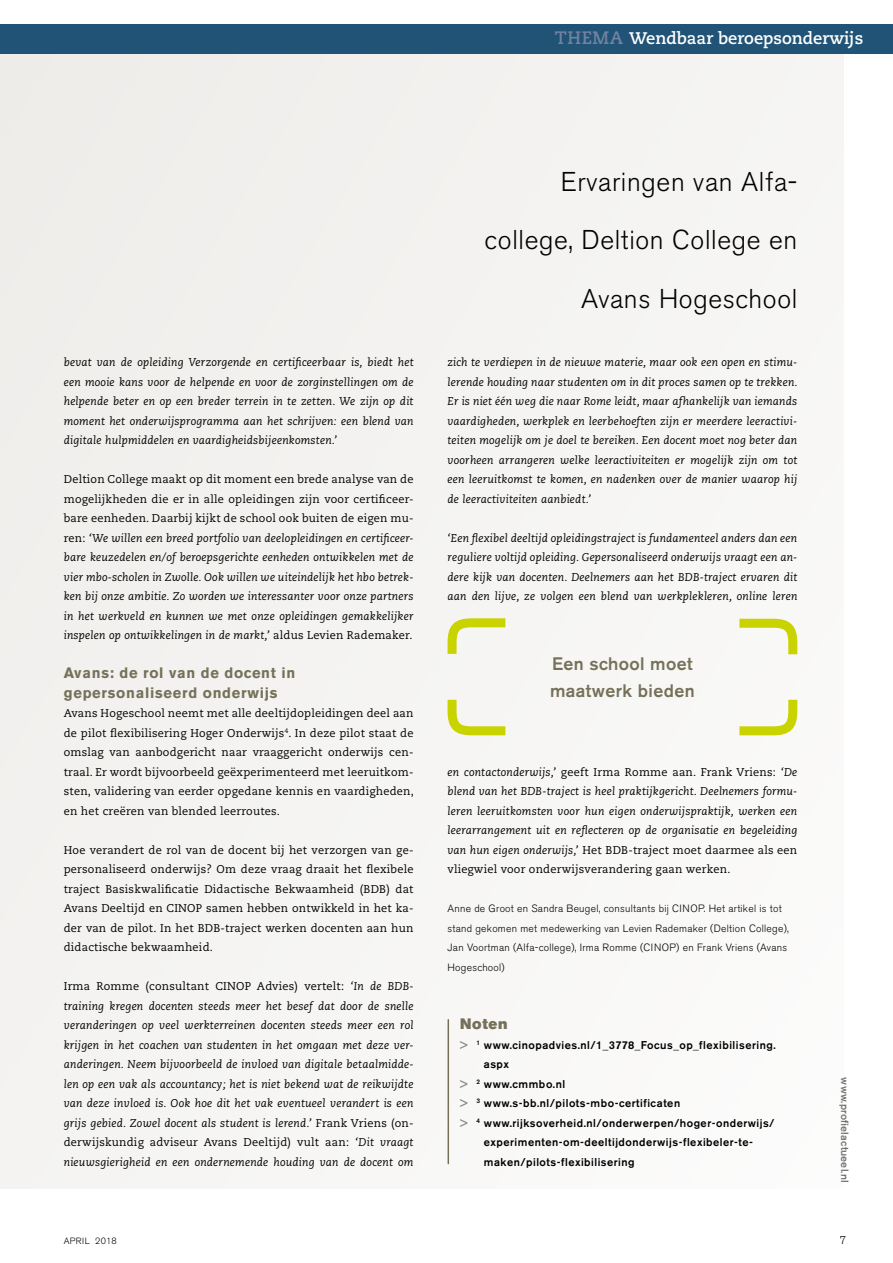
<style>
.page{position:relative;width:893px;height:1263px;background:#fff}
.page>*{position:absolute;margin:0;border:0;box-sizing:border-box;transform-origin:0 0}
.t1{font:300 27px/58.5px "Akzidenz Grotesk BE";letter-spacing:.025em;color:#000;text-align:right}
.t2{font:500 18px/27px "Akzidenz Grotesk BE";letter-spacing:.025em;color:#757159}
.t3{font:700 16.8px "Caecilia LT Std";color:#fff}
.t4{font:700 15px/19.5px "Akzidenz Grotesk BE";letter-spacing:.05em;color:#757159}
.t5{font:15px "Akzidenz Grotesk BE Super";letter-spacing:.045em;color:#757159}
.t6{font:italic 11.25px/19.5px "Caecilia LT Std";letter-spacing:.02em;color:#000;text-align:justify}
.t7{font:11.25px/19.5px "Caecilia LT Std";letter-spacing:.02em;color:#000;text-align:justify}
.t8{font:500 11.25px "Akzidenz Grotesk BE";letter-spacing:.045em;color:#000}
.t9{font:300 11.25px "Akzidenz Grotesk BE";color:#000}
.t10{font:300 10.5px/19.5px "Akzidenz Grotesk BE";letter-spacing:.025em;color:#000}
.t11{font:500 10.5px "Akzidenz Grotesk BE";letter-spacing:.02em;color:#706f6f}
.t12{font:300 9px "Akzidenz Grotesk BE";letter-spacing:.02em;color:#000}
.s1{font-size:18px;color:#7083a0}
.s2{font-style:normal}
.s3{color:#878787}
</style>
<div class="page">
<div style="left:0;top:24px;width:893px;height:30px;background:#215377"></div>
<div style="left:0;top:54px;width:844px;height:1135px;background:#f5f4f2"></div>
<hr style="left:448px;top:1020px;width:1px;height:143px;background:#757159">
<svg style="left:739px;top:618px;width:59px;height:37px"></svg>
<svg style="left:447px;top:699px;width:59px;height:37px"></svg>
<svg style="left:447px;top:618px;width:59px;height:36px"></svg>
<svg style="left:739px;top:699px;width:59px;height:37px"></svg>
<h3 class="t3" style="left:555px;top:29px;width:310px"><span class="s1">THEMA</span> Wendbaar beroepsonderwijs</h3>
<p class="t6" style="left:64px;top:353px;width:351px">bevat van de opleiding Verzorgende en certificeerbaar is, biedt het een mooie kans voor de helpende en voor de zorginstellingen om de helpende beter en op een breder terrein in te zetten. We zijn op dit moment het onderwijsprogramma aan het schrijven: een blend van digitale hulpmiddelen en vaardigheidsbijeenkomsten.’</p>
<p class="t6" style="left:64px;top:470px;width:351px"><span class="s2">Deltion College maakt op dit moment een brede analyse van de mogelijkheden die er in alle opleidingen zijn voor certificeer&shy;bare eenheden. Daarbij kijkt de school ook buiten de eigen mu&shy;ren:</span> ‘We willen een breed portfolio van deelopleidingen en certificeer&shy;bare keuzedelen en/of beroepsgerichte eenheden ontwikkelen met de vier mbo-scholen in Zwolle. Ook willen we uiteindelijk het hbo betrek&shy;ken bij onze ambitie. Zo worden we interessanter voor onze partners in het werkveld en kunnen we met onze opleidingen gemakkelijker inspelen op ontwikkelingen in de markt,’ <span class="s2">aldus Levien Rademaker.</span></p>
<h3 class="t4" style="left:64px;top:663px;width:233px">Avans: de rol van de docent in gepersonaliseerd onderwijs</h3>
<p class="t7" style="left:64px;top:704px;width:352px">Avans Hogeschool neemt met alle deeltijdopleidingen deel aan de pilot flexibilisering Hoger Onderwijs<sup>4</sup>. In deze pilot staat de omslag van aanbodgericht naar vraaggericht onderwijs cen&shy;traal. Er wordt bijvoorbeeld geëxperimenteerd met leeruitkom&shy;sten, validering van eerder opgedane kennis en vaardigheden, en het creëren van blended leerroutes.</p>
<p class="t7" style="left:64px;top:840px;width:351px">Hoe verandert de rol van de docent bij het verzorgen van ge&shy;personaliseerd onderwijs? Om deze vraag draait het flexibele traject Basiskwalificatie Didactische Bekwaamheid (BDB) dat Avans Deeltijd en CINOP samen hebben ontwikkeld in het ka&shy;der van de pilot. In het BDB-traject werken docenten aan hun didactische bekwaamheid.</p>
<p class="t6" style="left:64px;top:977px;width:351px"><span class="s2">Irma Romme (consultant CINOP Advies) vertelt:</span> ‘In de BDB&shy;training kregen docenten steeds meer het besef dat door de snelle veranderingen op veel werkterreinen docenten steeds meer een rol krijgen in het coachen van studenten in het omgaan met deze ver&shy;anderingen. Neem bijvoorbeeld de invloed van digitale betaalmidde&shy;len op een vak als accountancy; het is niet bekend wat de reikwijdte van deze invloed is. Ook hoe dit het vak eventueel verandert is een grijs gebied. Zowel docent als student is lerend.’ <span class="s2">Frank Vriens (on&shy;derwijskundig adviseur Avans Deeltijd) vult aan:</span> ‘Dit vraagt nieuwsgierigheid en een ondernemende houding van de docent om</p>
<h1 class="t1" style="left:485px;top:152px;width:314px">Ervaringen van Alfa&shy;college, Deltion College en<br>Avans Hogeschool</h1>
<p class="t6" style="left:448px;top:353px;width:352px">zich te verdiepen in de nieuwe materie, maar ook een open en stimu&shy;lerende houding naar studenten om in dit proces samen op te trekken.<br>Er is niet één weg die naar Rome leidt, maar afhankelijk van iemands vaardigheden, werkplek en leerbehoeften zijn er meerdere leeractivi&shy;teiten mogelijk om je doel te bereiken. Een docent moet nog beter dan voorheen arrangeren welke leeractiviteiten er mogelijk zijn om tot een leeruitkomst te komen, en nadenken over de manier waarop hij de leeractiviteiten aanbiedt.’</p>
<p class="t6" style="left:448px;top:528px;width:351px">‘Een flexibel deeltijd opleidingstraject is fundamenteel anders dan een reguliere voltijd opleiding. Gepersonaliseerd onderwijs vraagt een an&shy;dere kijk van docenten. Deelnemers aan het BDB-traject ervaren dit aan den lijve, ze volgen een blend van werkplekleren, online leren</p>
<h2 class="t2" style="left:550px;top:650px;width:146px">Een school moet maatwerk bieden</h2>
<p class="t6" style="left:448px;top:762px;width:351px">en contactonderwijs,’ <span class="s2">geeft Irma Romme aan. Frank Vriens:</span> ‘De blend van het BDB-traject is heel praktijkgericht. Deelnemers formu&shy;leren leeruitkomsten voor hun eigen onderwijspraktijk, werken een leerarrangement uit en reflecteren op de organisatie en begeleiding van hun eigen onderwijs,’ <span class="s2">Het BDB-traject moet daarmee als een vliegwiel voor onderwijsverandering gaan werken.</span></p>
<p class="t10" style="left:448px;top:899px;width:343px">Anne de Groot en Sandra Beugel, consultants bij CINOP. Het artikel is tot stand gekomen met medewerking van Levien Rademaker (Deltion College), Jan Voortman (Alfa-college), Irma Romme (CINOP) en Frank Vriens (Avans Hogeschool)</p>
<h3 class="t5" style="left:460px;top:1015px;width:49px">Noten</h3>
<p class="t8" style="left:460px;top:1038px;width:317px"><span class="s3">&gt;</span> <sup>1</sup> www.cinopadvies.nl/1_3778_Focus_op_flexibilisering.</p>
<p class="t8" style="left:484px;top:1057px;width:27px">aspx</p>
<p class="t8" style="left:460px;top:1077px;width:106px"><span class="s3">&gt;</span> <sup>2</sup> www.cmmbo.nl</p>
<p class="t8" style="left:460px;top:1096px;width:221px"><span class="s3">&gt;</span> <sup>3</sup> www.s-bb.nl/pilots-mbo-certificaten</p>
<p class="t8" style="left:460px;top:1116px;width:316px"><span class="s3">&gt;</span> <sup>4</sup> www.rijksoverheid.nl/onderwerpen/hoger-onderwijs/</p>
<p class="t8" style="left:484px;top:1135px;width:271px">experimenten-om-deeltijdonderwijs-flexibeler-te-</p>
<p class="t8" style="left:484px;top:1155px;width:152px">maken/pilots-flexibilisering</p>
<p class="t11" style="left:851px;top:1077px;width:107px;rotate:90deg">www.profielactueel.nl</p>
<p class="t12" style="left:64px;top:1235px;width:54px">APRIL 2018</p>
<p class="t9" style="left:840px;top:1233px;width:8px">7</p>
</div>
